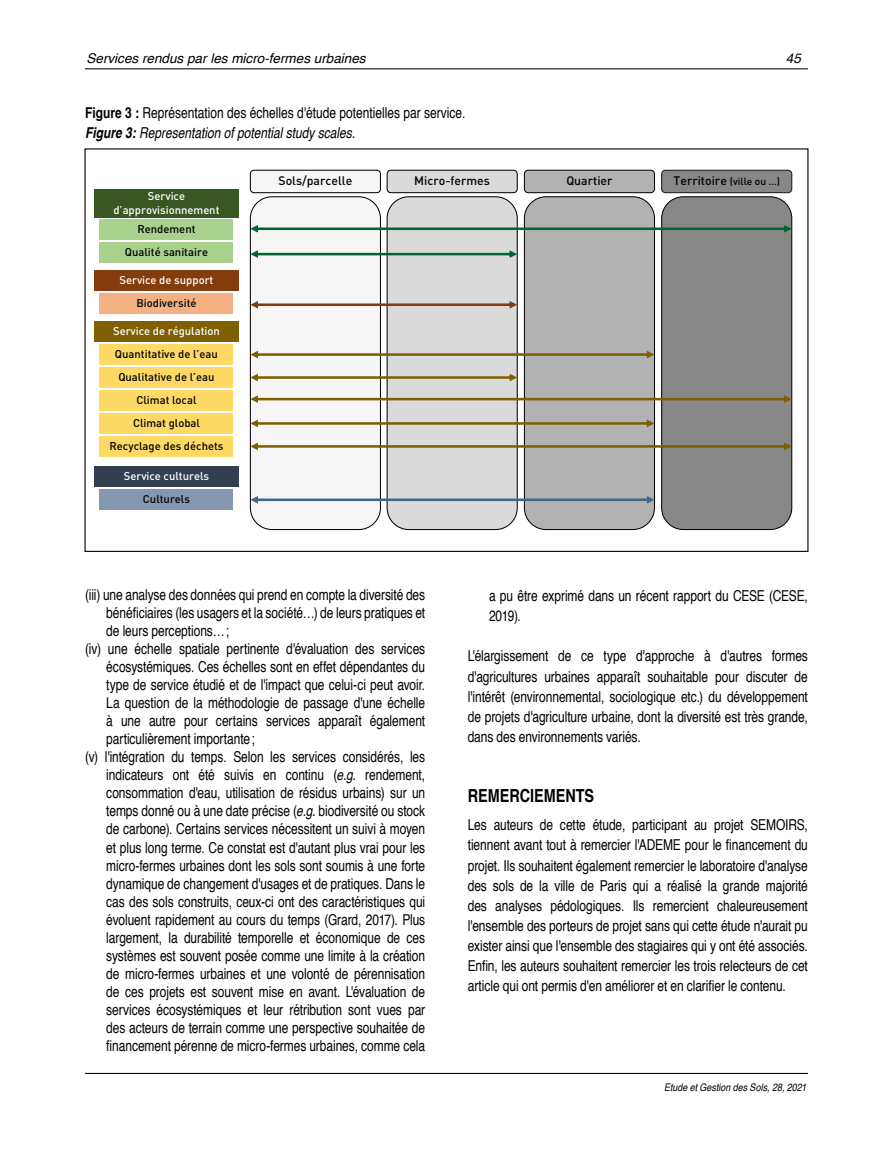
<style>
.page{position:relative;width:893px;height:1149px;background:#fff}
.page>*{position:absolute;margin:0;border:0;box-sizing:border-box;transform-origin:0 0}
._2005-titre_biblio_m{font:700 18px "Helvetica";color:#000;scale:.8 1}
._2005-figure_françai{font:15px/18px "Helvetica";letter-spacing:-.005em;color:#000;text-align:justify;scale:.8 1}
._2005-figure_anglais{font:italic 15px "Helvetica";color:#000;scale:.8 1}
.t1{font:italic 13.5px "Helvetica";color:#000}
.t2{font:500 12.3px "DIN";color:#000}
.t3{font:500 11.25px/23px "DIN";color:#000;text-align:center}
.t4{font:500 11.25px/14.2px "DIN";color:#fff;text-align:center}
.t5{font:italic 10.5px "Helvetica";letter-spacing:.005em;color:#000;scale:.85 1}
.s1{font-weight:700}
.s2{font-size:10.2px}
.s3{color:#000}
.s4{color:#fff}
.s5{font-style:italic}
</style>
<div class="page">
<hr style="left:85px;top:1072px;width:723px;height:1px;background:#000">
<hr style="left:85px;top:68px;width:723px;height:1px;background:#000">
<div style="left:250px;top:170px;width:130px;height:23px;background:#f6f6f6;border-radius:4px"></div>
<div style="left:250px;top:170px;width:131px;height:23px;border:1px solid #000;border-radius:4px"></div>
<div style="left:387px;top:170px;width:130px;height:23px;background:#dadada;border-radius:4px"></div>
<div style="left:387px;top:170px;width:131px;height:23px;border:1px solid #000;border-radius:4px"></div>
<div style="left:524px;top:170px;width:130px;height:23px;background:#b2b2b2;border-radius:4px"></div>
<div style="left:524px;top:170px;width:131px;height:23px;border:1px solid #000;border-radius:4px"></div>
<div style="left:662px;top:170px;width:130px;height:23px;background:#878787;border-radius:4px"></div>
<div style="left:661px;top:170px;width:131px;height:23px;border:1px solid #1d1d1b;border-radius:4px"></div>
<div style="left:250px;top:197px;width:130px;height:332px;background:#f6f6f6;border-radius:22px"></div>
<div style="left:250px;top:196px;width:131px;height:334px;border:1px solid #000;border-radius:22px"></div>
<div style="left:387px;top:197px;width:130px;height:332px;background:#dadada;border-radius:22px"></div>
<div style="left:387px;top:196px;width:131px;height:334px;border:1px solid #000;border-radius:22px"></div>
<div style="left:524px;top:197px;width:130px;height:332px;background:#b2b2b2;border-radius:22px"></div>
<div style="left:524px;top:196px;width:131px;height:334px;border:1px solid #000;border-radius:22px"></div>
<div style="left:662px;top:197px;width:130px;height:332px;background:#878787;border-radius:22px"></div>
<div style="left:661px;top:196px;width:131px;height:334px;border:1px solid #000;border-radius:22px"></div>
<div style="left:94px;top:189px;width:145px;height:28px;background:#385723"></div>
<div style="left:100px;top:219px;width:133px;height:21px;background:#a9d18e"></div>
<svg style="left:250px;top:225px;width:542px;height:7px"></svg>
<div style="left:100px;top:242px;width:133px;height:21px;background:#a9d18e"></div>
<svg style="left:250px;top:250px;width:267px;height:8px"></svg>
<div style="left:94px;top:270px;width:145px;height:21px;background:#843c0c"></div>
<div style="left:100px;top:293px;width:133px;height:21px;background:#f4b183"></div>
<svg style="left:250px;top:301px;width:267px;height:7px"></svg>
<div style="left:94px;top:321px;width:145px;height:21px;background:#7f6000"></div>
<div style="left:100px;top:344px;width:133px;height:20px;background:#ffd966"></div>
<div style="left:100px;top:367px;width:133px;height:20px;background:#ffd966"></div>
<div style="left:100px;top:390px;width:133px;height:20px;background:#ffd966"></div>
<div style="left:100px;top:413px;width:133px;height:20px;background:#ffd966"></div>
<div style="left:100px;top:436px;width:133px;height:20px;background:#ffd966"></div>
<div style="left:94px;top:466px;width:145px;height:21px;background:#333f50"></div>
<div style="left:100px;top:489px;width:133px;height:21px;background:#8497b0"></div>
<svg style="left:250px;top:350px;width:404px;height:8px"></svg>
<svg style="left:250px;top:373px;width:267px;height:8px"></svg>
<svg style="left:250px;top:395px;width:542px;height:8px"></svg>
<svg style="left:250px;top:419px;width:404px;height:8px"></svg>
<svg style="left:250px;top:442px;width:542px;height:8px"></svg>
<svg style="left:250px;top:496px;width:404px;height:7px"></svg>
<p class="t1" style="left:87px;top:47px;width:281px">Services rendus par les micro-fermes urbaines</p>
<p class="t1" style="left:786px;top:47px;width:17px">45</p>
<p class="_2005-figure_françai" style="left:85px;top:104px;width:477px"><span class="s1">Figure 3 :</span> Représentation des échelles d'étude potentielles par service.</p>
<p class="_2005-figure_anglais" style="left:85px;top:121px;width:339px"><span class="s1">Figure 3:</span> Representation of potential study scales.</p>
<p class="t2" style="left:278px;top:173px;width:75px">Sols/parcelle</p>
<p class="t2" style="left:414px;top:173px;width:77px">Micro-fermes</p>
<p class="t2" style="left:566px;top:173px;width:48px">Quartier</p>
<p class="t2" style="left:673px;top:173px;width:108px">Territoire <span class="s2">(ville ou …)</span></p>
<p class="t4" style="left:113px;top:188px;width:108px">Service d’approvisionnement</p>
<p class="t3" style="left:125px;top:217px;width:85px">Rendement<br>Qualité sanitaire</p>
<p class="t4" style="left:119px;top:268px;width:96px;line-height:23.2px">Service de support<br><span class="s3">Biodiversité</span></p>
<p class="t3" style="left:110px;top:319px;width:115px"><span class="s4">Service de régulation<br></span>Quantitative de l’eau<br>Qualitative de l’eau<br>Climat local<br>Climat global<br>Recyclage des déchets</p>
<p class="t4" style="left:124px;top:464px;width:87px;line-height:22.8px">Service culturels<br><span class="s3">Culturels</span></p>
<p class="_2005-figure_françai" style="left:106px;top:585px;width:400px;text-indent:-21px">(iii) une analyse des données qui prend en compte la diversité des bénéficiaires (les usagers et la société…) de leurs pratiques et de leurs perceptions…;</p>
<p class="_2005-figure_françai" style="left:106px;top:640px;width:400px;text-indent:-21px">(iv) une échelle spatiale pertinente d'évaluation des services écosystémiques. Ces échelles sont en effet dépendantes du type de service étudié et de l'impact que celui-ci peut avoir.<br>La question de la méthodologie de passage d'une échelle à une autre pour certains services apparaît également particulièrement importante;</p>
<p class="_2005-figure_françai" style="left:106px;top:748px;width:400px;text-indent:-21px">(v) l'intégration du temps. Selon les services considérés, les indicateurs ont été suivis en continu (<span class="s5">e.g.</span> rendement, consommation d'eau, utilisation de résidus urbains) sur un temps donné ou à une date précise (<span class="s5">e.g.</span> biodiversité ou stock de carbone). Certains services nécessitent un suivi à moyen et plus long terme. Ce constat est d'autant plus vrai pour les micro-fermes urbaines dont les sols sont soumis à une forte dynamique de changement d'usages et de pratiques. Dans le cas des sols construits, ceux-ci ont des caractéristiques qui évoluent rapidement au cours du temps (Grard, 2017). Plus largement, la durabilité temporelle et économique de ces systèmes est souvent posée comme une limite à la création de micro-fermes urbaines et une volonté de pérennisation de ces projets est souvent mise en avant. L'évaluation de services écosystémiques et leur rétribution sont vues par des acteurs de terrain comme une perspective souhaitée de financement pérenne de micro-fermes urbaines, comme cela</p>
<p class="_2005-figure_françai" style="left:489px;top:586px;width:400px;line-height:20.1px">a pu être exprimé dans un récent rapport du CESE (CESE,<br>2019).</p>
<p class="_2005-figure_françai" style="left:468px;top:646px;width:427px;line-height:20.1px">L'élargissement de ce type d'approche à d'autres formes d'agricultures urbaines apparaît souhaitable pour discuter de l'intérêt (environnemental, sociologique etc.) du développement de projets d'agriculture urbaine, dont la diversité est très grande, dans des environnements variés.</p>
<p class="_2005-titre_biblio_m" style="left:468px;top:780px;width:160px">REMERCIEMENTS</p>
<p class="_2005-figure_françai" style="left:468px;top:815px;width:427px;line-height:20.1px">Les auteurs de cette étude, participant au projet SEMOIRS, tiennent avant tout à remercier l'ADEME pour le financement du projet. Ils souhaitent également remercier le laboratoire d'analyse des sols de la ville de Paris qui a réalisé la grande majorité des analyses pédologiques. Ils remercient chaleureusement l'ensemble des porteurs de projet sans qui cette étude n'aurait pu exister ainsi que l'ensemble des stagiaires qui y ont été associés.<br>Enfin, les auteurs souhaitent remercier les trois relecteurs de cet article qui ont permis d'en améliorer et en clarifier le contenu.</p>
<p class="t5" style="left:664px;top:1078px;width:169px">Etude et Gestion des Sols, 28, 2021</p>
</div>
